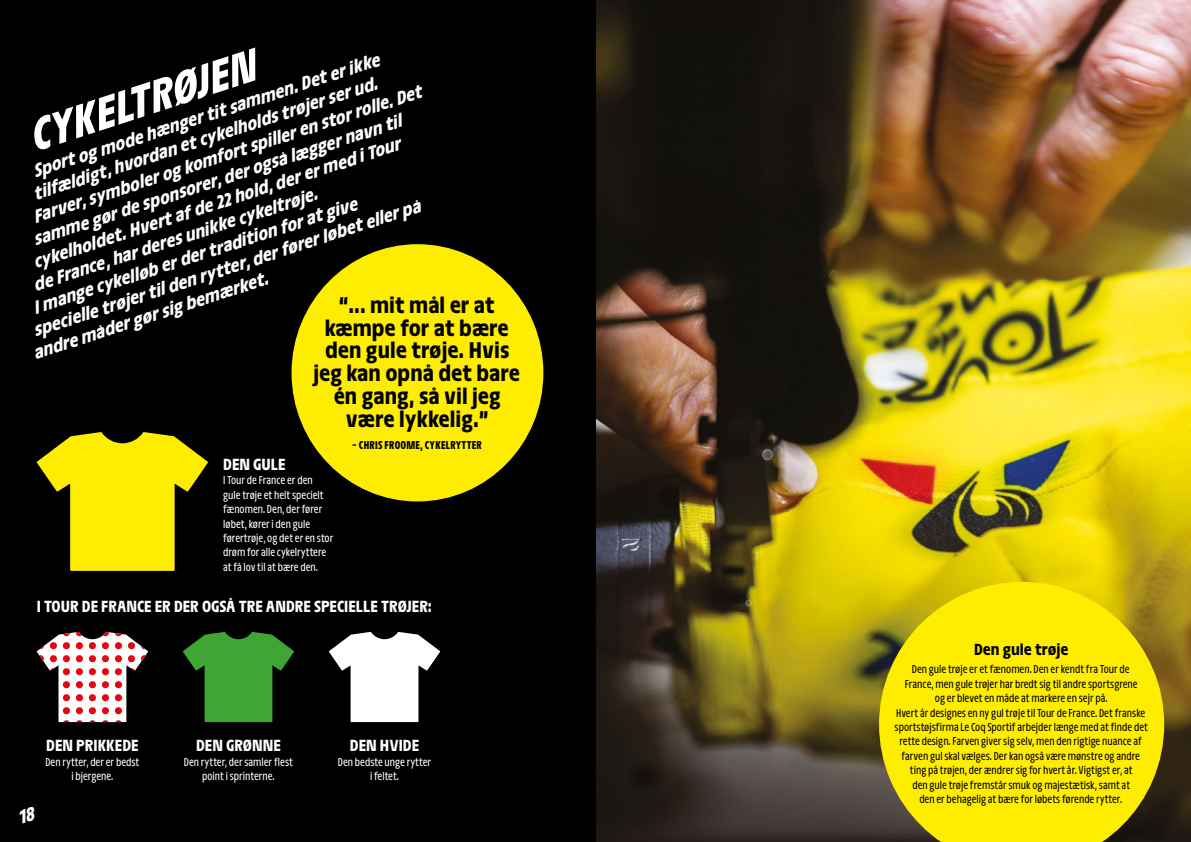
<style>
.page{position:relative;width:1191px;height:842px;background:#fff}
.page>*{position:absolute;margin:0;border:0;box-sizing:border-box;transform-origin:0 0}
.t1{font:700 47.3px "Galibier 18";color:#fff}
.t2{font:700 24px/22.8px "Galibier";color:#000;text-align:center}
.t3{font:700 19.4px "Galibier 18";color:#fff}
.t4{font:700 17px "Galibier";color:#fff}
.t5{font:700 17px "Galibier";color:#000}
.t6{font:12px/14.4px "Galibier Etroit";color:#000;text-align:center}
.t7{font:12px/14.4px "Galibier Etroit";color:#fff;text-align:center}
.t8{font:700 12px "Galibier Etroit";letter-spacing:.02em;color:#000}
</style>
<div class="page">
<div style="left:0;top:0;width:595px;height:842px;background:#000"></div>
<svg style="left:37px;top:432px;width:171px;height:139px"></svg>
<svg style="left:37px;top:632px;width:111px;height:90px"></svg>
<svg style="left:183px;top:632px;width:111px;height:90px"></svg>
<svg style="left:329px;top:632px;width:111px;height:90px"></svg>
<img style="left:596px;top:0;width:595px;height:842px">
<svg style="left:879px;top:582px;width:285px;height:260px;background:#e9d704"></svg>
<div style="left:291px;top:244px;width:252px;height:257px;background:#ffed00;border-radius:50%"></div>
<hr style="left:595px;top:0;width:1px;height:842px;background:#000">
<h1 class="t1" style="left:25px;top:116px;width:237px;rotate:-18deg">CYKELTRØJEN</h1>
<h3 class="t3" style="left:32px;top:162px;width:364px;rotate:-18deg">Sport og mode hænger tit sammen. Det er ikke</h3>
<h3 class="t3" style="left:32px;top:185px;width:362px;rotate:-18deg">tilfældigt, hvordan et cykelholds trøjer ser ud.</h3>
<h3 class="t3" style="left:32px;top:208px;width:409px;rotate:-18deg">Farver, symboler og komfort spiller en stor rolle. Det</h3>
<h3 class="t3" style="left:32px;top:231px;width:388px;rotate:-18deg">samme gør de sponsorer, der også lægger navn til</h3>
<h3 class="t3" style="left:32px;top:254px;width:386px;rotate:-18deg">cykelholdet. Hvert af de 22 hold, der er med i Tour</h3>
<h3 class="t3" style="left:32px;top:276px;width:299px;rotate:-18deg">de France, har deres unikke cykeltrøje.</h3>
<h3 class="t3" style="left:32px;top:299px;width:341px;rotate:-18deg">I mange cykelløb er der tradition for at give</h3>
<h3 class="t3" style="left:32px;top:322px;width:407px;rotate:-18deg">specielle trøjer til den rytter, der fører løbet eller på</h3>
<h3 class="t3" style="left:32px;top:345px;width:247px;rotate:-18deg">andre måder gør sig bemærket.</h3>
<h2 class="t2" style="left:313px;top:294px;width:208px">“... mit mål er at kæmpe for at bære den gule trøje. Hvis jeg kan opnå det bare én gang, så vil jeg være lykkelig.”</h2>
<p class="t8" style="left:352px;top:439px;width:132px">– CHRIS FROOME, CYKELRYTTER</p>
<h3 class="t4" style="left:223px;top:455px;width:64px">DEN GULE</h3>
<p class="t7" style="left:223px;top:474px;width:112px;text-align:left">I Tour de France er den<br>gule trøje et helt specielt fænomen. Den, der fører løbet, kører i den gule førertrøje, og det er en stor drøm for alle cykelryttere at få lov til at bære den.</p>
<h3 class="t4" style="left:37px;top:597px;width:396px">I TOUR DE FRANCE ER DER OGSÅ TRE ANDRE SPECIELLE TRØJER:</h3>
<h3 class="t4" style="left:46px;top:737px;width:94px">DEN PRIKKEDE</h3>
<p class="t7" style="left:45px;top:755px;width:96px">Den rytter, der er bedst i bjergene.</p>
<h3 class="t4" style="left:196px;top:737px;width:86px">DEN GRØNNE</h3>
<p class="t7" style="left:184px;top:755px;width:111px">Den rytter, der samler flest point i sprinterne.</p>
<h3 class="t4" style="left:350px;top:737px;width:71px">DEN HVIDE</h3>
<p class="t7" style="left:338px;top:755px;width:95px">Den bedste unge rytter i feltet.</p>
<h3 class="t5" style="left:974px;top:640px;width:96px">Den gule trøje</h3>
<p class="t6" style="left:894px;top:662px;width:255px">Den gule trøje er et fænomen. Den er kendt fra Tour de<br>France, men gule trøjer har bredt sig til andre sportsgrene<br>og er blevet en måde at markere en sejr på.<br>Hvert år designes en ny gul trøje til Tour de France. Det franske sportstøjsfirma Le Coq Sportif arbejder længe med at finde det rette design. Farven giver sig selv, men den rigtige nuance af farven gul skal vælges. Der kan også være mønstre og andre ting på trøjen, der ændrer sig for hvert år. Vigtigst er, at<br>den gule trøje fremstår smuk og majestætisk, samt at<br>den er behagelig at bære for løbets førende rytter.</p>
</div>
